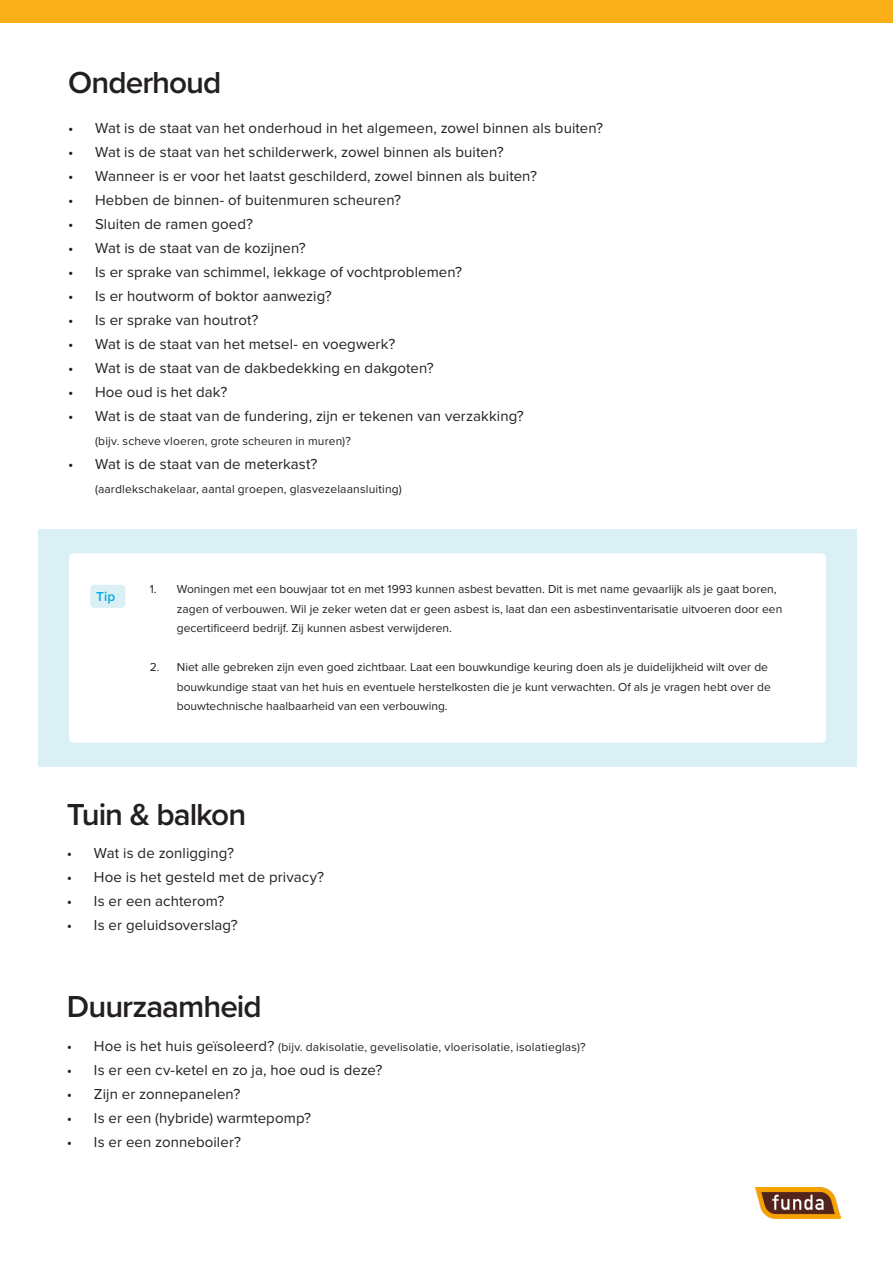
<style>
.page{position:relative;width:893px;height:1263px;background:#fff}
.page>*{position:absolute;margin:0;border:0;box-sizing:border-box;transform-origin:0 0}
._0_1__Titel_Cover{font:600 31.5px "Proxima Nova";letter-spacing:-.03em;color:#231f20}
.t1{font:15px "Proxima Nova";letter-spacing:.005em;color:#231f20}
.subkop__body-oranje{font:600 13.5px "Proxima Nova";color:#00abe7}
.t2{font:12px/19.5px "Proxima Nova";color:#231f20}
.s1{font-size:15px}
</style>
<div class="page">
<div style="left:38px;top:529px;width:819px;height:238px;background:#daf0f5"></div>
<div style="left:69px;top:553px;width:757px;height:190px;background:#fff;border-radius:4px"></div>
<div style="left:90px;top:585px;width:35px;height:23px;background:#daf0f5;border-radius:4px"></div>
<img style="left:755px;top:1187px;width:86px;height:31px">
<div style="left:0;top:0;width:893px;height:22px;background:#faaf18"></div>
<p class="_0_1__Titel_Cover" style="left:68px;top:59px;width:155px">Onderhoud</p>
<p class="t1" style="left:68px;top:119px;width:537px">• Wat is de staat van het onderhoud in het algemeen, zowel binnen als buiten?</p>
<p class="t1" style="left:68px;top:143px;width:437px">• Wat is de staat van het schilderwerk, zowel binnen als buiten?</p>
<p class="t1" style="left:68px;top:167px;width:470px">• Wanneer is er voor het laatst geschilderd, zowel binnen als buiten?</p>
<p class="t1" style="left:68px;top:191px;width:335px">• Hebben de binnen- of buitenmuren scheuren?</p>
<p class="t1" style="left:68px;top:215px;width:187px">• Sluiten de ramen goed?</p>
<p class="t1" style="left:68px;top:239px;width:239px">• Wat is de staat van de kozijnen?</p>
<p class="t1" style="left:68px;top:263px;width:396px">• Is er sprake van schimmel, lekkage of vochtproblemen?</p>
<p class="t1" style="left:68px;top:287px;width:265px">• Is er houtworm of boktor aanwezig?</p>
<p class="t1" style="left:68px;top:311px;width:192px">• Is er sprake van houtrot?</p>
<p class="t1" style="left:68px;top:335px;width:329px">• Wat is de staat van het metsel- en voegwerk?</p>
<p class="t1" style="left:68px;top:359px;width:367px">• Wat is de staat van de dakbedekking en dakgoten?</p>
<p class="t1" style="left:68px;top:383px;width:161px">• Hoe oud is het dak?</p>
<p class="t1" style="left:68px;top:407px;width:457px">• Wat is de staat van de fundering, zijn er tekenen van verzakking?</p>
<p class="t2" style="left:95px;top:431px;width:257px">(bijv. scheve vloeren, grote scheuren in muren)?</p>
<p class="t1" style="left:68px;top:455px;width:251px">• Wat is de staat van de meterkast?</p>
<p class="t2" style="left:95px;top:479px;width:308px">(aardlekschakelaar, aantal groepen, glasvezelaansluiting)</p>
<p class="subkop__body-oranje" style="left:96px;top:586px;width:21px">Tip</p>
<p class="t2" style="left:177px;top:580px;width:607px;text-indent:-27px">1. Woningen met een bouwjaar tot en met 1993 kunnen asbest bevatten. Dit is met name gevaarlijk als je gaat boren, zagen of verbouwen. Wil je zeker weten dat er geen asbest is, laat dan een asbestinventarisatie uitvoeren door een gecertificeerd bedrijf. Zij kunnen asbest verwijderen.</p>
<p class="t2" style="left:177px;top:658px;width:595px;text-indent:-27px">2. Niet alle gebreken zijn even goed zichtbaar. Laat een bouwkundige keuring doen als je duidelijkheid wilt over de bouwkundige staat van het huis en eventuele herstelkosten die je kunt verwachten. Of als je vragen hebt over de bouwtechnische haalbaarheid van een verbouwing.</p>
<p class="_0_1__Titel_Cover" style="left:67px;top:791px;width:181px">Tuin &amp; balkon</p>
<p class="t1" style="left:67px;top:844px;width:168px">• Wat is de zonligging?</p>
<p class="t1" style="left:67px;top:868px;width:259px">• Hoe is het gesteld met de privacy?</p>
<p class="t1" style="left:67px;top:892px;width:159px">• Is er een achterom?</p>
<p class="t1" style="left:67px;top:916px;width:172px">• Is er geluidsoverslag?</p>
<p class="_0_1__Titel_Cover" style="left:67px;top:983px;width:196px">Duurzaamheid</p>
<p class="t2" style="left:67px;top:1037px;width:520px"><span class="s1">• Hoe is het huis geïsoleerd?</span> (bijv. dakisolatie, gevelisolatie, vloerisolatie, isolatieglas)?</p>
<p class="t1" style="left:67px;top:1061px;width:317px">• Is er een cv-ketel en zo ja, hoe oud is deze?</p>
<p class="t1" style="left:67px;top:1085px;width:175px">• Zijn er zonnepanelen?</p>
<p class="t1" style="left:67px;top:1109px;width:246px">• Is er een (hybride) warmtepomp?</p>
<p class="t1" style="left:67px;top:1133px;width:175px">• Is er een zonneboiler?</p>
</div>
